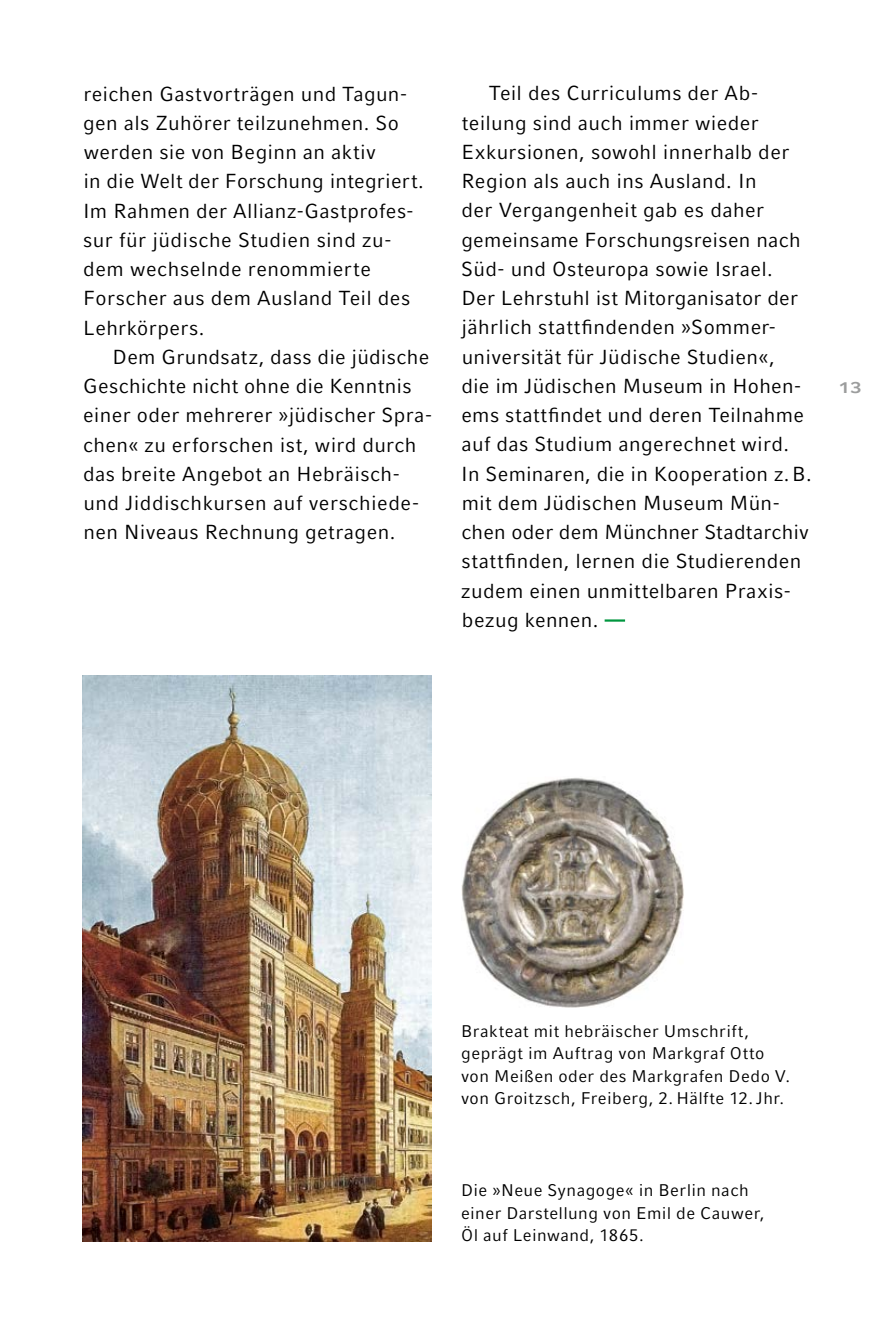
<style>
.page{position:relative;width:893px;height:1340px;background:#fff}
.page>*{position:absolute;margin:0;border:0;box-sizing:border-box;transform-origin:0 0}
.t1{font:20.25px/29.2px "LMU Compatil Fact";letter-spacing:.02em;color:#000}
.t2{font:20.25px "LMU Compatil Fact SC Bold";color:#9c9d9d}
.t3{font:16.88px/22.5px "LMU Compatil Fact";letter-spacing:.03em;color:#000}
</style>
<div class="page">
<hr style="left:605px;top:619px;width:20px;height:2px;background:#00963f">
<img style="left:83px;top:675px;width:349px;height:566px">
<img style="left:461px;top:778px;width:223px;height:229px">
<p class="t1" style="left:83px;top:79px;width:342px">reichen Gastvorträgen und Tagun&shy;gen als Zuhörer teilzunehmen. So werden sie von Beginn an aktiv<br>in die Welt der Forschung integriert.<br>Im Rahmen der Allianz-Gastprofes&shy;sur für jüdische Studien sind zu&shy;dem wechselnde renommierte<br>Forscher aus dem Ausland Teil des<br>Lehrkörpers.</p>
<p class="t1" style="left:83px;top:342px;width:350px;text-indent:29px">Dem Grundsatz, dass die jüdische Geschichte nicht ohne die Kenntnis einer oder mehrerer »jüdischer Spra&shy;chen« zu erforschen ist, wird durch das breite Angebot an Hebräisch&shy;und Jiddischkursen auf verschiede&shy;nen Niveaus Rechnung getragen.</p>
<p class="t1" style="left:461px;top:79px;width:352px;text-indent:28px">Teil des Curriculums der Ab&shy;teilung sind auch immer wieder Exkursionen, sowohl innerhalb der Region als auch ins Ausland. In<br>der Vergangenheit gab es daher gemeinsame Forschungsreisen nach Süd- und Osteuropa sowie Israel.<br>Der Lehrstuhl ist Mitorganisator der jährlich stattfindenden »Sommer&shy;universität für Jüdische Studien«,<br>die im Jüdischen Museum in Hohen&shy;ems stattfindet und deren Teilnahme auf das Studium angerechnet wird.<br>In Seminaren, die in Kooperation z.B. mit dem Jüdischen Museum Mün&shy;chen oder dem Münchner Stadtarchiv stattfinden, lernen die Studierenden zudem einen unmittelbaren Praxis&shy;bezug kennen.</p>
<p class="t2" style="left:839px;top:374px;width:24px">13</p>
<p class="t3" style="left:461px;top:1019px;width:331px">Brakteat mit hebräischer Umschrift, geprägt im Auftrag von Markgraf Otto von Meißen oder des Markgrafen Dedo V. von Groitzsch, Freiberg, 2. Hälfte 12. Jhr.</p>
<p class="t3" style="left:461px;top:1179px;width:305px">Die »Neue Synagoge« in Berlin nach einer Darstellung von Emil de Cauwer,<br>Öl auf Leinwand, 1865.</p>
</div>
